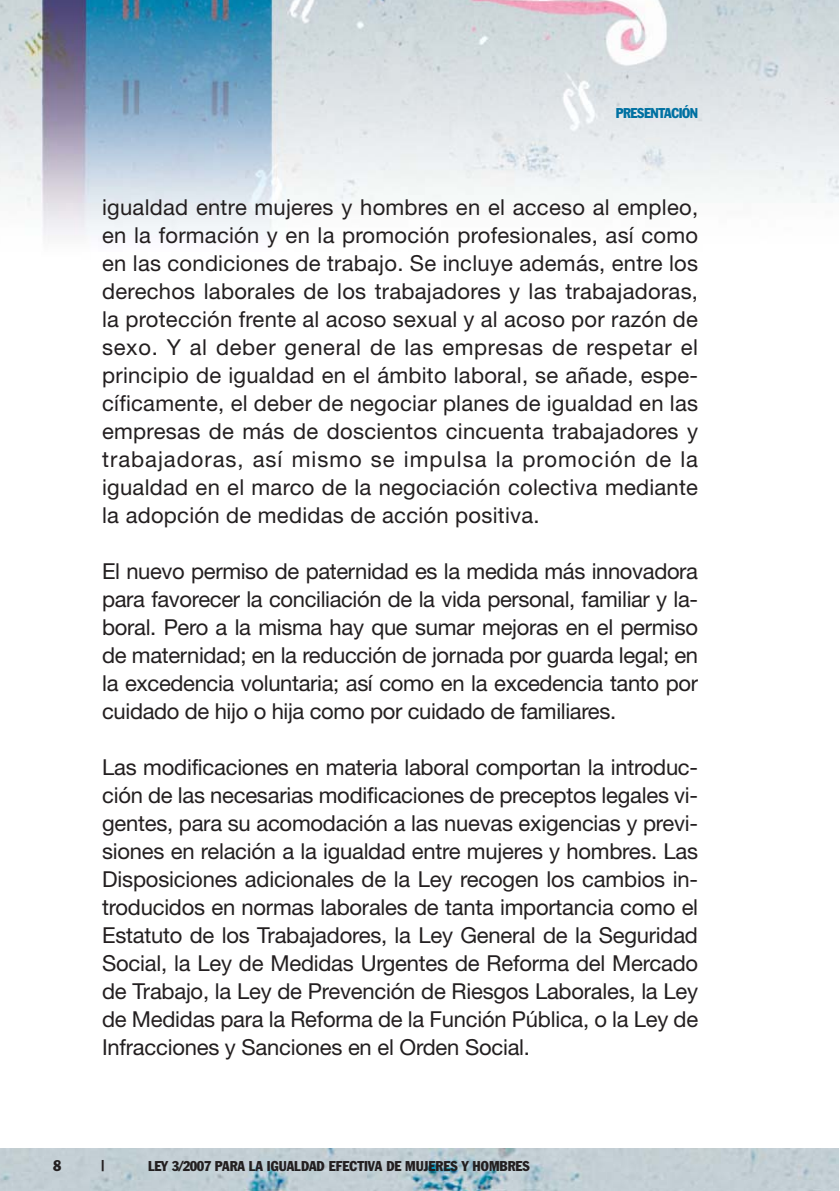
<style>
.page{position:relative;width:840px;height:1191px;background:#fff}
.page>*{position:absolute;margin:0;border:0;box-sizing:border-box;transform-origin:0 0}
.t1{font:22px/28px "Helvetica Neue";letter-spacing:-.01em;color:#231f20;text-align:justify}
.t2{font:condensed 15.2px "Franklin Gothic";color:#231f20}
.t3{font:condensed 14px "Franklin Gothic";color:#231f20}
.t4{font:condensed 14px "Franklin Gothic";letter-spacing:-.03em;color:#0071a2}
</style>
<div class="page">
<img style="left:0;top:1px;width:838px;height:239px">
<img style="left:0;top:1148px;width:838px;height:43px">
<p class="t4" style="left:615px;top:108px;width:84px">PRESENTACIÓN</p>
<p class="t1" style="left:102px;top:195px;width:597px">igualdad entre mujeres y hombres en el acceso al empleo, en la formación y en la promoción profesionales, así como en las condiciones de trabajo. Se incluye además, entre los derechos laborales de los trabajadores y las trabajadoras, la protección frente al acoso sexual y al acoso por razón de sexo. Y al deber general de las empresas de respetar el principio de igualdad en el ámbito laboral, se añade, espe&shy;cíficamente, el deber de negociar planes de igualdad en las empresas de más de doscientos cincuenta trabajadores y trabajadoras, así mismo se impulsa la promoción de la igualdad en el marco de la negociación colectiva mediante la adopción de medidas de acción positiva.</p>
<p class="t1" style="left:102px;top:559px;width:597px">El nuevo permiso de paternidad es la medida más innovadora para favorecer la conciliación de la vida personal, familiar y la&shy;boral. Pero a la misma hay que sumar mejoras en el permiso de maternidad; en la reducción de jornada por guarda legal; en la excedencia voluntaria; así como en la excedencia tanto por cuidado de hijo o hija como por cuidado de familiares.</p>
<p class="t1" style="left:102px;top:755px;width:597px">Las modificaciones en materia laboral comportan la introduc&shy;ción de las necesarias modificaciones de preceptos legales vi&shy;gentes, para su acomodación a las nuevas exigencias y previ&shy;siones en relación a la igualdad entre mujeres y hombres. Las Disposiciones adicionales de la Ley recogen los cambios in&shy;troducidos en normas laborales de tanta importancia como el Estatuto de los Trabajadores, la Ley General de la Seguridad Social, la Ley de Medidas Urgentes de Reforma del Mercado de Trabajo, la Ley de Prevención de Riesgos Laborales, la Ley de Medidas para la Reforma de la Función Pública, o la Ley de Infracciones y Sanciones en el Orden Social.</p>
<p class="t2" style="left:53px;top:1159px;width:10px">8</p>
<p class="t2" style="left:101px;top:1159px;width:5px">|</p>
<p class="t3" style="left:148px;top:1160px;width:383px">LEY 3/2007 PARA LA IGUALDAD EFECTIVA DE MUJERES Y HOMBRES</p>
</div>
